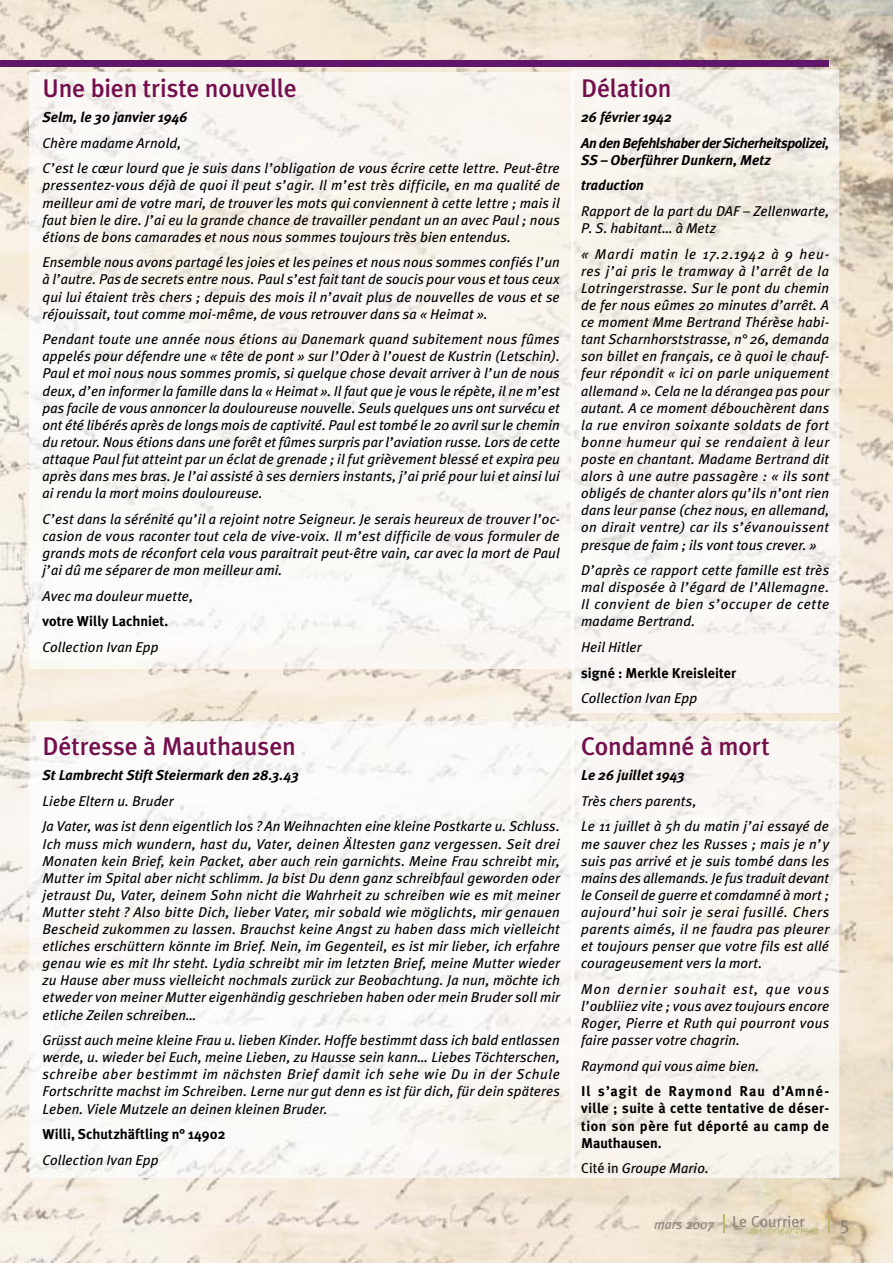
<style>
.page{position:relative;width:893px;height:1263px;background:#fff}
.page>*{position:absolute;margin:0;border:0;box-sizing:border-box;transform-origin:0 0}
.t1{font:500 25.5px "Meta Plus";letter-spacing:-.005em;color:#740f4e}
.t2{font:17.55px "FF Justlefthand";letter-spacing:-.025em;color:#b8bb6d}
.t3{font:15.75px "Meta Plus";color:#8e837a}
.t4{font:italic 14.25px/17.1px "Meta Plus";letter-spacing:.01em;color:#000;text-align:justify}
.t5{font:700 14.25px/17.1px "Meta Plus";letter-spacing:.005em;color:#000;text-align:justify}
.t6{font:italic 700 14.25px/25.7px "Meta Plus";color:#000}
.t7{font:italic 700 14.25px/25.7px "Meta Plus";letter-spacing:-.03em;color:#000}
.s1{font-style:normal}
</style>
<div class="page">
<img style="left:0;top:0;width:893px;height:104px">
<img style="left:0;top:104px;width:52px;height:1159px">
<img style="left:789px;top:104px;width:104px;height:1159px">
<img style="left:52px;top:668px;width:525px;height:53px">
<img style="left:577px;top:713px;width:212px;height:8px">
<img style="left:52px;top:1178px;width:737px;height:85px">
<img style="left:30px;top:721px;width:542px;height:457px">
<img style="left:30px;top:73px;width:542px;height:595px">
<img style="left:572px;top:70px;width:267px;height:643px">
<img style="left:574px;top:721px;width:265px;height:457px">
<svg style="left:828px;top:1214px;width:2px;height:19px"></svg>
<svg style="left:723px;top:1214px;width:2px;height:19px"></svg>
<div style="left:0;top:61px;width:829px;height:6px;background:#5e1769"></div>
<h1 class="t1" style="left:43px;top:73px;width:256px">Une bien triste nouvelle</h1>
<p class="t6" style="left:43px;top:104px;width:146px">Selm, le 30 janvier 1946</p>
<p class="t4" style="left:43px;top:130px;width:519px;line-height:25.7px">Chère madame Arnold,<br>C’est le cœur lourd que je suis dans l’obligation de vous écrire cette lettre. Peut-être</p>
<p class="t4" style="left:43px;top:177px;width:519px">pressentez-vous déjà de quoi il peut s’agir. Il m’est très difficile, en ma qualité de meilleur ami de votre mari, de trouver les mots qui conviennent à cette lettre ; mais il faut bien le dire. J’ai eu la grande chance de travailler pendant un an avec Paul ; nous étions de bons camarades et nous nous sommes toujours très bien entendus.</p>
<p class="t4" style="left:43px;top:254px;width:519px">Ensemble nous avons partagé les joies et les peines et nous nous sommes confiés l’un à l’autre. Pas de secrets entre nous. Paul s’est fait tant de soucis pour vous et tous ceux qui lui étaient très chers ; depuis des mois il n’avait plus de nouvelles de vous et se réjouissait, tout comme moi-même, de vous retrouver dans sa « Heimat ».</p>
<p class="t4" style="left:43px;top:331px;width:519px">Pendant toute une année nous étions au Danemark quand subitement nous fûmes appelés pour défendre une « tête de pont » sur l’Oder à l’ouest de Kustrin (Letschin).<br>Paul et moi nous nous sommes promis, si quelque chose devait arriver à l’un de nous deux, d’en informer la famille dans la « Heimat ». Il faut que je vous le répète, il ne m’est pas facile de vous annoncer la douloureuse nouvelle. Seuls quelques uns ont survécu et ont été libérés après de longs mois de captivité. Paul est tombé le 20 avril sur le chemin du retour. Nous étions dans une forêt et fûmes surpris par l’aviation russe. Lors de cette attaque Paul fut atteint par un éclat de grenade ; il fut grièvement blessé et expira peu après dans mes bras. Je l’ai assisté à ses derniers instants, j’ai prié pour lui et ainsi lui ai rendu la mort moins douloureuse.</p>
<p class="t4" style="left:43px;top:510px;width:519px">C’est dans la sérénité qu’il a rejoint notre Seigneur. Je serais heureux de trouver l’oc&shy;casion de vous raconter tout cela de vive-voix. Il m’est difficile de vous formuler de grands mots de réconfort cela vous paraitrait peut-être vain, car avec la mort de Paul j’ai dû me séparer de mon meilleur ami.</p>
<p class="t4" style="left:43px;top:587px;width:152px">Avec ma douleur muette,</p>
<p class="t5" style="left:43px;top:613px;width:127px">votre Willy Lachniet.</p>
<p class="t4" style="left:43px;top:638px;width:118px">Collection Ivan Epp</p>
<h1 class="t1" style="left:43px;top:731px;width:255px">Détresse à Mauthausen</h1>
<p class="t6" style="left:43px;top:762px;width:258px">St Lambrecht Stift Steiermark den 28.3.43</p>
<p class="t4" style="left:43px;top:788px;width:519px;line-height:25.7px">Liebe Eltern u. Bruder<br>Ja Vater, was ist denn eigentlich los ? An Weihnachten eine kleine Postkarte u. Schluss.</p>
<p class="t4" style="left:43px;top:835px;width:519px">Ich muss mich wundern, hast du, Vater, deinen Ältesten ganz vergessen. Seit drei Monaten kein Brief, kein Packet, aber auch rein garnichts. Meine Frau schreibt mir, Mutter im Spital aber nicht schlimm. Ja bist Du denn ganz schreibfaul geworden oder jetraust Du, Vater, deinem Sohn nicht die Wahrheit zu schreiben wie es mit meiner Mutter steht ? Also bitte Dich, lieber Vater, mir sobald wie möglichts, mir genauen Bescheid zukommen zu lassen. Brauchst keine Angst zu haben dass mich vielleicht etliches erschüttern könnte im Brief. Nein, im Gegenteil, es ist mir lieber, ich erfahre genau wie es mit Ihr steht. Lydia schreibt mir im letzten Brief, meine Mutter wieder zu Hause aber muss vielleicht nochmals zurück zur Beobachtung. Ja nun, möchte ich etweder von meiner Mutter eigenhändig geschrieben haben oder mein Bruder soll mir etliche Zeilen schreiben…</p>
<p class="t4" style="left:43px;top:1031px;width:519px">Grüsst auch meine kleine Frau u. lieben Kinder. Hoffe bestimmt dass ich bald entlassen werde, u. wieder bei Euch, meine Lieben, zu Hausse sein kann… Liebes Töchterschen, schreibe aber bestimmt im nächsten Brief damit ich sehe wie Du in der Schule Fortschritte machst im Schreiben. Lerne nur gut denn es ist für dich, für dein späteres Leben. Viele Mutzele an deinen kleinen Bruder.</p>
<p class="t5" style="left:43px;top:1125px;width:184px">Willi, Schutzhäftling n° 14902</p>
<p class="t4" style="left:43px;top:1151px;width:118px">Collection Ivan Epp</p>
<h1 class="t1" style="left:581px;top:73px;width:92px">Délation</h1>
<p class="t7" style="left:581px;top:104px;width:249px">26 février 1942<br>An den Befehlshaber der Sicherheitspolizei,</p>
<p class="t6" style="left:581px;top:147px;width:191px">SS – Oberführer Dunkern, Metz traduction</p>
<p class="t4" style="left:581px;top:202px;width:250px">Rapport de la part du DAF – Zellenwarte,<br>P. S. habitant… à Metz</p>
<p class="t4" style="left:581px;top:245px;width:250px">« Mardi matin le 17.2.1942 à 9 heu&shy;res j’ai pris le tramway à l’arrêt de la Lotringerstrasse. Sur le pont du chemin de fer nous eûmes 20 minutes d’arrêt. A ce moment Mme Bertrand Thérèse habi&shy;tant Scharnhorststrasse, n° 26, demanda son billet en français, ce à quoi le chauf&shy;feur répondit « ici on parle uniquement allemand ». Cela ne la dérangea pas pour autant. A ce moment débouchèrent dans la rue environ soixante soldats de fort bonne humeur qui se rendaient à leur poste en chantant. Madame Bertrand dit alors à une autre passagère : « ils sont obligés de chanter alors qu’ils n’ont rien dans leur panse (chez nous, en allemand, on dirait ventre) car ils s’évanouissent presque de faim ; ils vont tous crever. »</p>
<p class="t4" style="left:581px;top:561px;width:250px">D’après ce rapport cette famille est très mal disposée à l’égard de l’Allemagne.<br>Il convient de bien s’occuper de cette madame Bertrand.</p>
<p class="t4" style="left:581px;top:638px;width:62px">Heil Hitler</p>
<p class="t5" style="left:581px;top:664px;width:157px">signé : Merkle Kreisleiter</p>
<p class="t4" style="left:581px;top:690px;width:118px">Collection Ivan Epp</p>
<h1 class="t1" style="left:581px;top:731px;width:190px">Condamné à mort</h1>
<p class="t6" style="left:581px;top:762px;width:105px">Le 26 juillet 1943</p>
<p class="t4" style="left:581px;top:788px;width:249px;line-height:25.7px">Très chers parents,<br>Le 11 juillet à 5h du matin j’ai essayé de</p>
<p class="t4" style="left:581px;top:835px;width:250px">me sauver chez les Russes ; mais je n’y suis pas arrivé et je suis tombé dans les mains des allemands. Je fus traduit devant le Conseil de guerre et comdamné à mort ; aujourd’hui soir je serai fusillé. Chers parents aimés, il ne faudra pas pleurer et toujours penser que votre fils est allé courageusement vers la mort.</p>
<p class="t4" style="left:581px;top:980px;width:250px">Mon dernier souhait est, que vous l’oubliiez vite ; vous avez toujours encore Roger, Pierre et Ruth qui pourront vous faire passer votre chagrin.</p>
<p class="t4" style="left:581px;top:1057px;width:180px">Raymond qui vous aime bien.</p>
<p class="t5" style="left:581px;top:1083px;width:250px">Il s’agit de Raymond Rau d’Amné&shy;ville ; suite à cette tentative de déser&shy;tion son père fut déporté au camp de Mauthausen.</p>
<p class="t4" style="left:581px;top:1160px;width:129px"><span class="s1">Cité in</span> Groupe Mario.</p>
<p class="t3" style="left:654px;top:1212px;width:152px"><sub>mars</sub> <sub>2007</sub> Le Courrier</p>
<p class="t2" style="left:749px;top:1218px;width:103px">du Mémorial <sup>5</sup></p>
</div>
